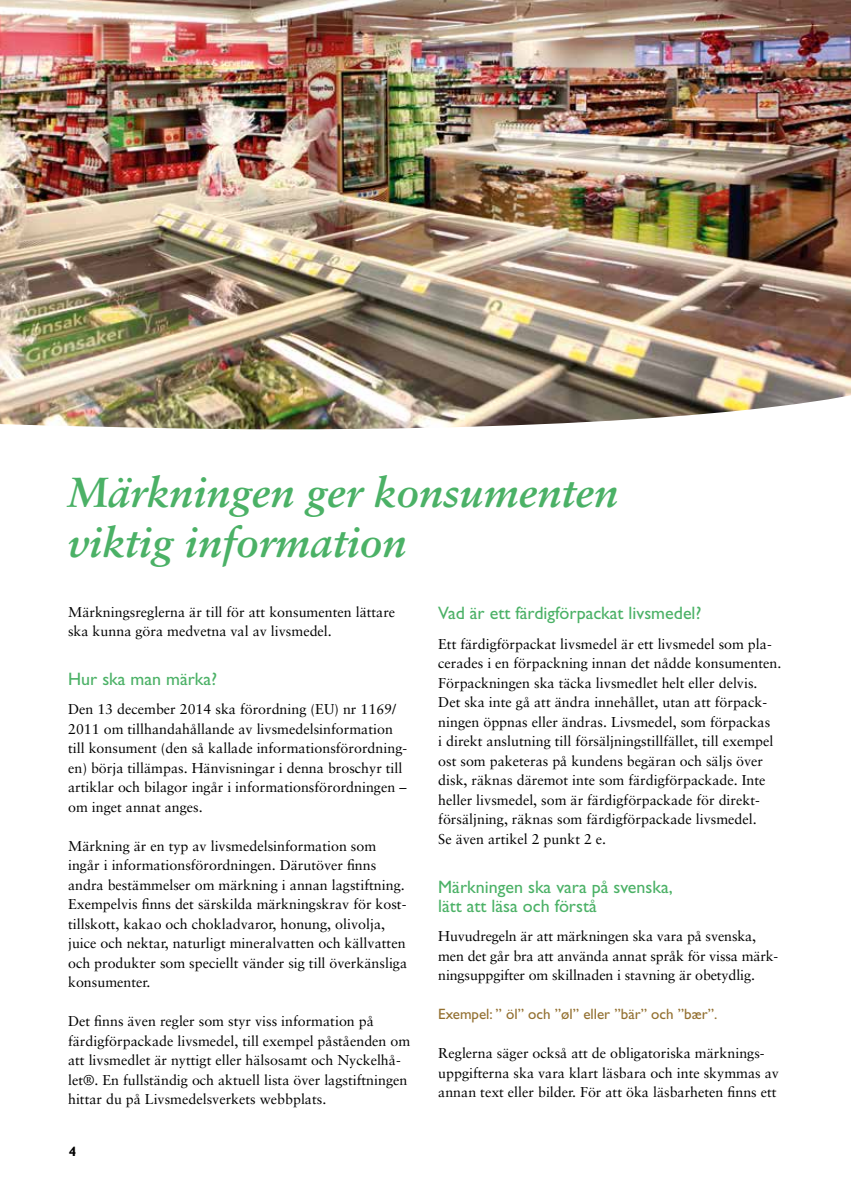
<style>
.page{position:relative;width:851px;height:1191px;background:#fff}
.page>*{position:absolute;margin:0;border:0;box-sizing:border-box;transform-origin:0 0}
.t1{font:italic 700 42px/50.4px "Sabon CE";color:#4bb166}
.t2{font:18px/19.5px "Gill Sans CE";color:#4bb166}
.t3{font:15px "Gill Sans CE";color:#937031}
.t4{font:14.25px/19.5px "Sabon";color:#000}
.t5{font:700 13.5px "Gill Sans CE";color:#000}
</style>
<div class="page">
<img style="left:0;top:0;width:850px;height:429px">
<h1 class="t1" style="left:68px;top:467px;width:551px">Märkningen ger konsumenten viktig information</h1>
<p class="t4" style="left:68px;top:602px;width:328px">Märkningsreglerna är till för att konsumenten lättare ska kunna göra medvetna val av livsmedel.</p>
<p class="t2" style="left:68px;top:669px;width:151px">Hur ska man märka?</p>
<p class="t4" style="left:68px;top:699px;width:340px">Den 13 december 2014 ska förordning (EU) nr 1169/ 2011 om tillhandahållande av livsmedelsinformation till konsument (den så kallade informationsförordning&shy;en) börja tillämpas. Hänvisningar i denna broschyr till artiklar och bilagor ingår i informationsförordningen – om inget annat anges.</p>
<p class="t4" style="left:68px;top:836px;width:340px">Märkning är en typ av livsmedelsinformation som ingår i informationsförordningen. Därutöver finns andra bestämmelser om märkning i annan lagstiftning.<br>Exempelvis finns det särskilda märkningskrav för kost&shy;tillskott, kakao och chokladvaror, honung, olivolja, juice och nektar, naturligt mineralvatten och källvatten och produkter som speciellt vänder sig till överkänsliga konsumenter.</p>
<p class="t4" style="left:68px;top:1011px;width:343px">Det finns även regler som styr viss information på färdigförpackade livsmedel, till exempel påståenden om att livsmedlet är nyttigt eller hälsosamt och Nyckelhå&shy;let®. En fullständig och aktuell lista över lagstiftningen hittar du på Livsmedelsverkets webbplats.</p>
<p class="t2" style="left:438px;top:603px;width:265px">Vad är ett färdigförpackat livsmedel?</p>
<p class="t4" style="left:438px;top:634px;width:344px">Ett färdigförpackat livsmedel är ett livsmedel som pla&shy;cerades i en förpackning innan det nådde konsumenten.<br>Förpackningen ska täcka livsmedlet helt eller delvis.<br>Det ska inte gå att ändra innehållet, utan att förpack&shy;ningen öppnas eller ändras. Livsmedel, som förpackas<br>i direkt anslutning till försäljningstillfället, till exempel ost som paketeras på kundens begäran och säljs över disk, räknas däremot inte som färdigförpackade. Inte heller livsmedel, som är färdigförpackade för direkt&shy;försäljning, räknas som färdigförpackade livsmedel.<br>Se även artikel 2 punkt 2 e.</p>
<p class="t2" style="left:438px;top:876px;width:236px">Märkningen ska vara på svenska, lätt att läsa och förstå</p>
<p class="t4" style="left:438px;top:926px;width:341px">Huvudregeln är att märkningen ska vara på svenska, men det går bra att använda annat språk för vissa märk&shy;ningsuppgifter om skillnaden i stavning är obetydlig.</p>
<p class="t3" style="left:438px;top:1005px;width:280px">Exempel: ” öl” och ”øl” eller ”bär” och ”bær”.</p>
<p class="t4" style="left:438px;top:1043px;width:342px">Reglerna säger också att de obligatoriska märknings&shy;uppgifterna ska vara klart läsbara och inte skymmas av annan text eller bilder. För att öka läsbarheten finns ett</p>
<p class="t5" style="left:69px;top:1143px;width:9px">4</p>
</div>
